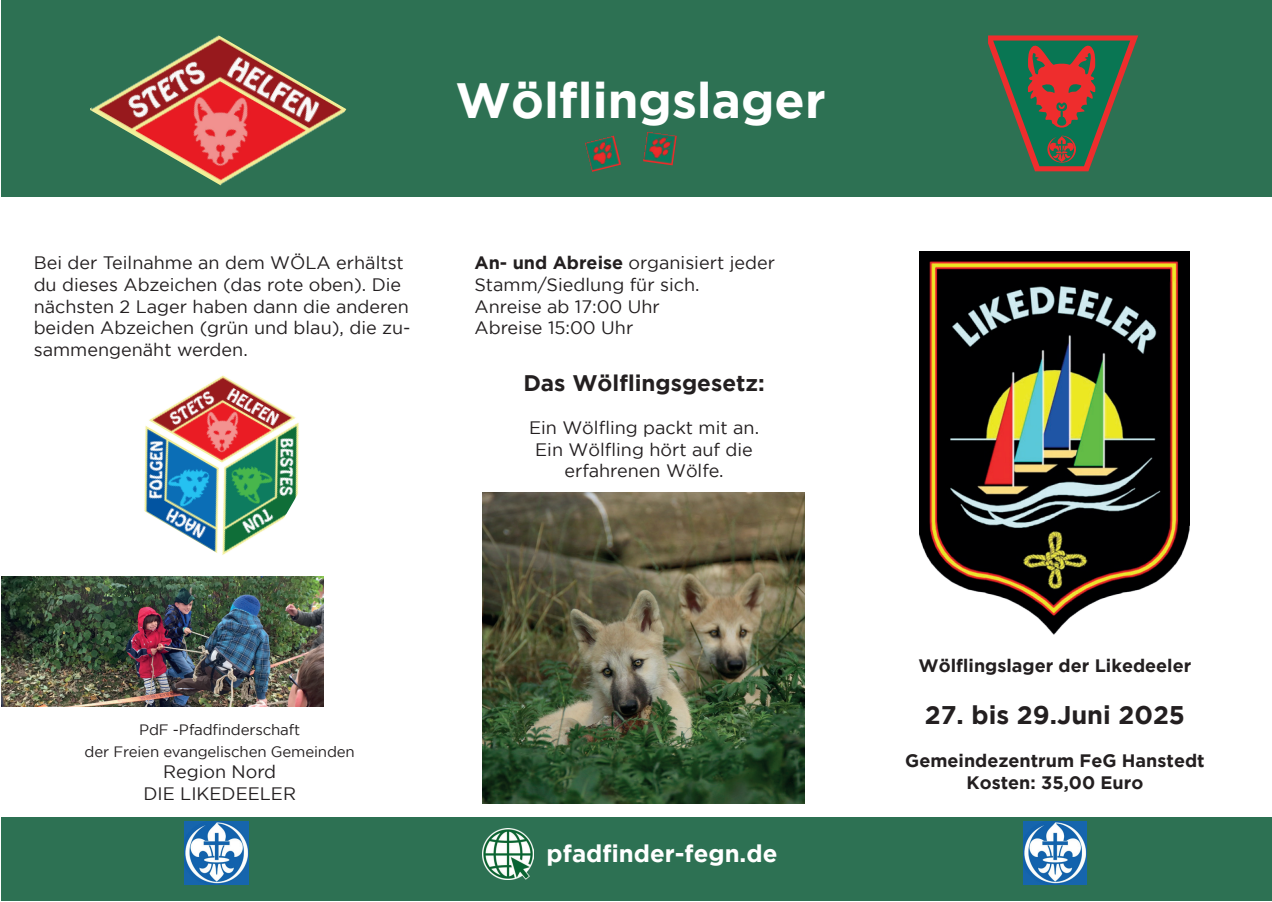
<style>
.page{position:relative;width:1272px;height:902px;background:#fff}
.page>*{position:absolute;margin:0;border:0;box-sizing:border-box;transform-origin:0 0}
.t1{font:700 49.5px "Gotham";color:#fff}
.t2{font:700 25.5px "Gotham";color:#231f20}
.t3{font:700 24px "Gotham";color:#fff}
.t4{font:700 22.5px "Gotham";color:#231f20}
.t5{font:18px/21.6px "Gotham";color:#231f20;text-align:center}
.t6{font:700 18px/21.6px "Gotham";color:#231f20;text-align:center}
.t7{font:15px/21.6px "Gotham";letter-spacing:-.01em;color:#231f20;text-align:center}
.s1{font-weight:700}
</style>
<div class="page">
<div style="left:1px;top:0;width:1270px;height:196px;background:#2d7153"></div>
<svg style="left:988px;top:35px;width:150px;height:136px"></svg>
<img style="left:585px;top:136px;width:36px;height:36px">
<img style="left:643px;top:132px;width:33px;height:33px">
<div style="left:1px;top:817px;width:1270px;height:84px;background:#2d7153"></div>
<img style="left:482px;top:492px;width:322px;height:311px">
<img style="left:144px;top:375px;width:155px;height:180px">
<img style="left:919px;top:252px;width:270px;height:382px">
<img style="left:1023px;top:821px;width:63px;height:63px">
<img style="left:184px;top:821px;width:64px;height:63px">
<img style="left:2px;top:577px;width:321px;height:129px">
<img style="left:482px;top:828px;width:51px;height:51px">
<img style="left:89px;top:35px;width:257px;height:162px">
<h1 class="t1" style="left:455px;top:72px;width:371px">Wölflingslager</h1>
<p class="t5" style="left:34px;top:252px;width:378px;text-align:left">Bei der Teilnahme an dem WÖLA erhältst du dieses Abzeichen (das rote oben). Die nächsten 2 Lager haben dann die anderen beiden Abzeichen (grün und blau), die zu&shy;sammengenäht werden.</p>
<p class="t5" style="left:474px;top:252px;width:302px;text-align:left"><span class="s1">An- und Abreise</span> organisiert jeder<br>Stamm/Siedlung für sich.<br>Anreise ab 17:00 Uhr<br>Abreise 15:00 Uhr</p>
<p class="t4" style="left:523px;top:370px;width:243px">Das Wölflingsgesetz:</p>
<p class="t5" style="left:529px;top:416px;width:231px">Ein Wölfling packt mit an.<br>Ein Wölfling hört auf die erfahrenen Wölfe.</p>
<p class="t7" style="left:85px;top:718px;width:272px">PdF -Pfadfinderschaft<br>der Freien evangelischen Gemeinden</p>
<p class="t5" style="left:143px;top:760px;width:154px">Region Nord<br>DIE LIKEDEELER</p>
<h3 class="t3" style="left:546px;top:839px;width:232px">pfadfinder-fegn.de</h3>
<p class="t6" style="left:918px;top:654px;width:274px">Wölflingslager der Likedeeler</p>
<h2 class="t2" style="left:924px;top:700px;width:261px">27. bis 29.Juni 2025</h2>
<p class="t6" style="left:905px;top:749px;width:301px">Gemeindezentrum FeG Hanstedt<br>Kosten: 35,00 Euro</p>
</div>
